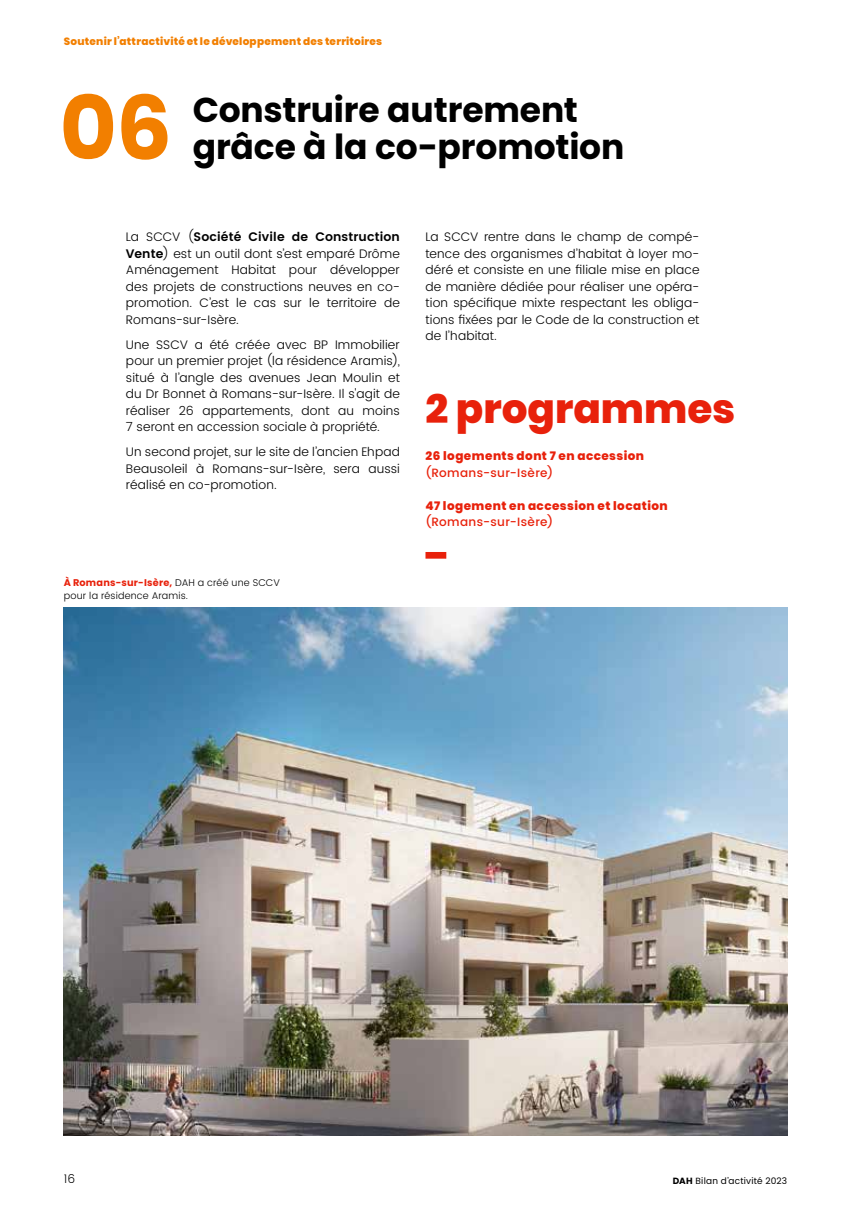
<style>
.page{position:relative;width:851px;height:1212px;background:#fff}
.page>*{position:absolute;margin:0;border:0;box-sizing:border-box;transform-origin:0 0}
.t1{font:700 88.05px "Poppins";color:#f27f00}
.t2{font:800 40.5px "Poppins";color:#e8210b}
.t3{font:700 34.5px/37.5px "Poppins";letter-spacing:-.005em;color:#000}
.t4{font:300 12.3px/16.5px "Poppins";letter-spacing:.01em;color:#000;text-align:justify}
.t5{font:800 12px "Poppins";letter-spacing:.04em;color:#e8210b}
.t6{font:500 12px "Poppins";letter-spacing:.03em;color:#e8210b}
.t7{font:300 12px "Poppins";color:#000}
.t8{font:800 10.5px "Poppins";letter-spacing:.02em;color:#f27f00}
.t9{font:300 9.75px/12.8px "Poppins";letter-spacing:.02em;color:#000}
.t10{font:9px "Poppins";letter-spacing:.025em;color:#000}
.s1{font-weight:600}
.s2{font-weight:700;color:#e8210b}
.s3{font-weight:700}
</style>
<div class="page">
<img style="left:64px;top:607px;width:723px;height:528px">
<svg style="left:425px;top:552px;width:21px;height:7px"></svg>
<p class="t8" style="left:64px;top:35px;width:320px">Soutenir l’attractivité et le développement des territoires</p>
<h1 class="t1" style="left:60px;top:77px;width:114px">06</h1>
<h3 class="t3" style="left:193px;top:91px;width:433px">Construire autrement grâce à la co-promotion</h3>
<p class="t4" style="left:126px;top:229px;width:275px">La SCCV (<span class="s1">Société Civile de Construction Vente</span>) est un outil dont s’est emparé Drôme Aménagement Habitat pour développer des projets de constructions neuves en co&shy;promotion. C’est le cas sur le territoire de Romans-sur-Isère.</p>
<p class="t4" style="left:126px;top:337px;width:275px">Une SSCV a été créée avec BP Immobilier pour un premier projet (la résidence Aramis), situé à l’angle des avenues Jean Moulin et du Dr Bonnet à Romans-sur-Isère. Il s'agit de réaliser 26 appartements, dont au moins 7 seront en accession sociale à propriété.</p>
<p class="t4" style="left:126px;top:444px;width:275px">Un second projet, sur le site de l’ancien Ehpad Beausoleil à Romans-sur-Isère, sera aussi réalisé en co-promotion.</p>
<p class="t9" style="left:64px;top:576px;width:217px"><span class="s2">À Romans-sur-Isère,</span> DAH a créé une SCCV pour la résidence Aramis.</p>
<p class="t4" style="left:425px;top:229px;width:275px">La SCCV rentre dans le champ de compé&shy;tence des organismes d’habitat à loyer mo&shy;déré et consiste en une filiale mise en place de manière dédiée pour réaliser une opéra&shy;tion spécifique mixte respectant les obliga&shy;tions fixées par le Code de la construction et de l’habitat.</p>
<h2 class="t2" style="left:425px;top:385px;width:311px">2 programmes</h2>
<p class="t5" style="left:425px;top:449px;width:220px">26 logements dont 7 en accession</p>
<p class="t6" style="left:425px;top:464px;width:129px">(Romans-sur-Isère)</p>
<p class="t5" style="left:425px;top:499px;width:244px">47 logement en accession et location</p>
<p class="t6" style="left:425px;top:513px;width:129px">(Romans-sur-Isère)</p>
<p class="t7" style="left:64px;top:1170px;width:13px">16</p>
<p class="t10" style="left:672px;top:1174px;width:116px"><span class="s3">DAH</span> Bilan d’activité 2023</p>
</div>
